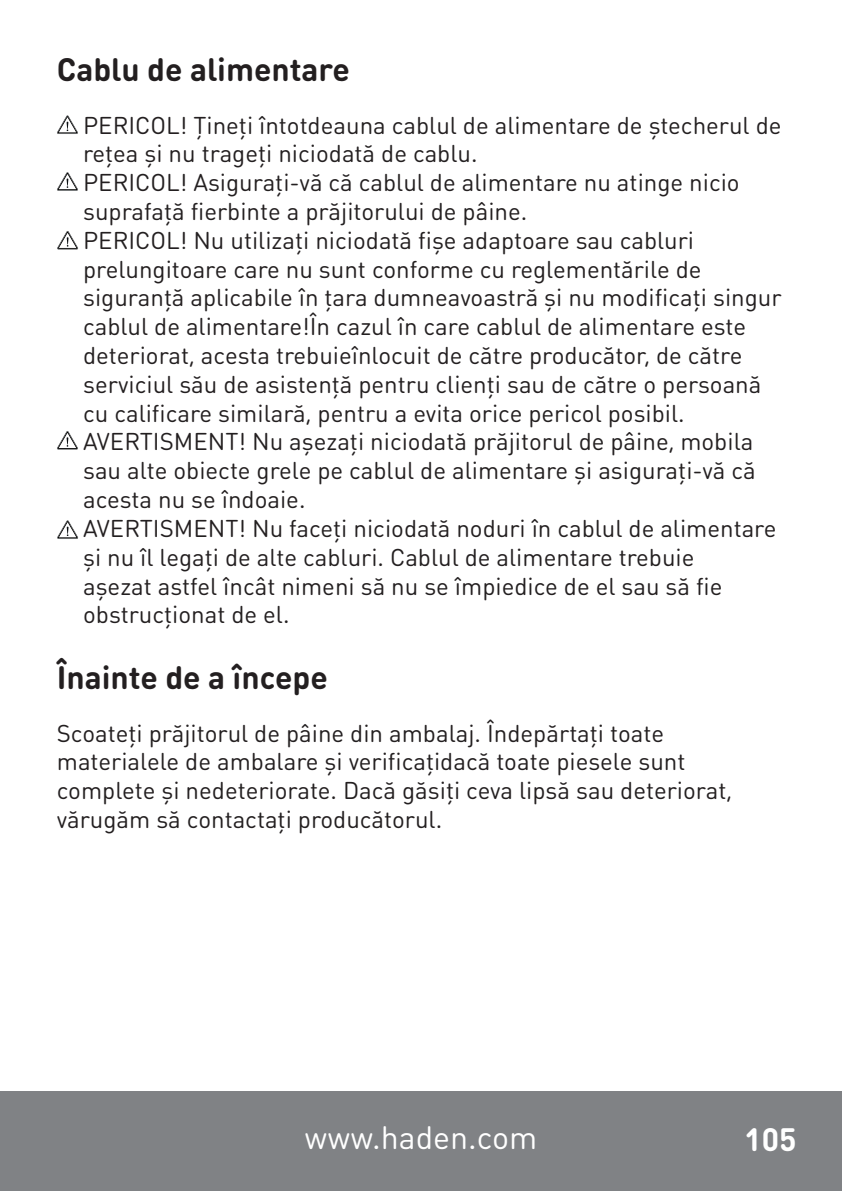
<style>
.page{position:relative;width:842px;height:1191px;background:#fff}
.page>*{position:absolute;margin:0;border:0;box-sizing:border-box;transform-origin:0 0}
.t1{font:700 32px "DIN Round Pro";color:#231f20}
.t2{font:32px "DIN Round Pro";color:#fff}
.t3{font:700 32px "DIN Round Pro";color:#fff}
.t4{font:24px/28.8px "DIN Round Pro";color:#231f20}
</style>
<div class="page">
<svg style="left:57px;top:431px;width:21px;height:19px"></svg>
<svg style="left:57px;top:231px;width:21px;height:19px"></svg>
<svg style="left:57px;top:520px;width:21px;height:19px"></svg>
<svg style="left:57px;top:115px;width:21px;height:19px"></svg>
<svg style="left:57px;top:172px;width:21px;height:19px"></svg>
<div style="left:0;top:1091px;width:842px;height:100px;background:#808285"></div>
<p class="t1" style="left:57px;top:47px;width:295px">Cablu de alimentare</p>
<p class="t4" style="left:83px;top:110px;width:700px">PERICOL! Țineți întotdeauna cablul de alimentare de ștecherul de rețea și nu trageți niciodată de cablu.</p>
<p class="t4" style="left:83px;top:167px;width:658px">PERICOL! Asigurați-vă că cablul de alimentare nu atinge nicio suprafață fierbinte a prăjitorului de pâine.</p>
<p class="t4" style="left:83px;top:225px;width:700px">PERICOL! Nu utilizați niciodată fișe adaptoare sau cabluri prelungitoare care nu sunt conforme cu reglementările de siguranță aplicabile în țara dumneavoastră și nu modificați singur cablul de alimentare!În cazul în care cablul de alimentare este deteriorat, acesta trebuieînlocuit de către producător, de către serviciul său de asistență pentru clienți sau de către o persoană cu calificare similară, pentru a evita orice pericol posibil.</p>
<p class="t4" style="left:83px;top:426px;width:674px;text-align:justify">AVERTISMENT! Nu așezați niciodată prăjitorul de pâine, mobila sau alte obiecte grele pe cablul de alimentare și asigurați-vă că acesta nu se îndoaie.</p>
<p class="t4" style="left:83px;top:513px;width:695px">AVERTISMENT! Nu faceți niciodată noduri în cablul de alimentare și nu îl legați de alte cabluri. Cablul de alimentare trebuie<br>așezat astfel încât nimeni să nu se împiedice de el sau să fie obstrucționat de el.</p>
<p class="t1" style="left:57px;top:655px;width:273px">Înainte de a începe</p>
<p class="t4" style="left:57px;top:717px;width:677px">Scoateți prăjitorul de pâine din ambalaj. Îndepărtați toate materialele de ambalare și verificațidacă toate piesele sunt complete și nedeteriorate. Dacă găsiți ceva lipsă sau deteriorat, vărugăm să contactați producătorul.</p>
<h1 class="t2" style="left:304px;top:1116px;width:234px">www.haden.com</h1>
<h1 class="t3" style="left:744px;top:1117px;width:54px">105</h1>
</div>
